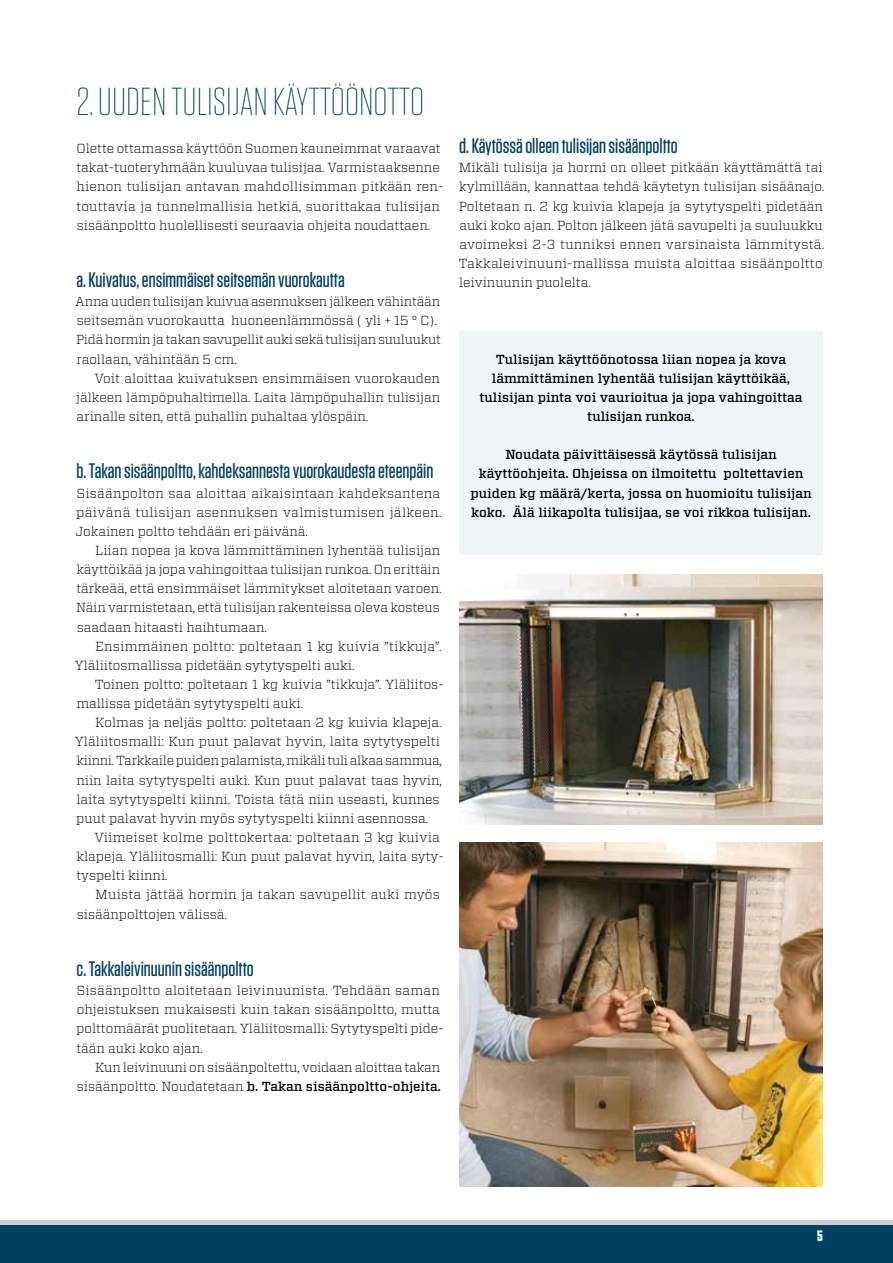
<style>
.page{position:relative;width:893px;height:1263px;background:#fff}
.page>*{position:absolute;margin:0;border:0;box-sizing:border-box;transform-origin:0 0}
.t1{font:200 39px "Tungsten";color:#004161}
.t2{font:500 21px "Tungsten";color:#004161}
.t3{font:700 15px "Tungsten";color:#fff}
.t4{font:300 13.2px/19.2px "Vitesse";color:#000}
.t5{font:500 13.2px/19.2px "Vitesse";color:#000;text-align:center}
.s1{font-weight:500}
</style>
<div class="page">
<div style="left:0;top:1225px;width:893px;height:38px;background:#004161"></div>
<div style="left:0;top:1220px;width:893px;height:5px;background:#d0d0d0"></div>
<img style="left:459px;top:842px;width:364px;height:344px">
<img style="left:459px;top:574px;width:364px;height:251px">
<div style="left:459px;top:331px;width:364px;height:224px;background:#edf5f5"></div>
<h1 class="t1" style="left:77px;top:82px;width:349px">2. UUDEN TULISIJAN KÄYTTÖÖNOTTO</h1>
<p class="t4" style="left:76px;top:138px;width:369px">Olette ottamassa käyttöön Suomen kauneimmat varaavat takat-tuoteryhmään kuuluvaa tulisijaa. Varmistaaksenne hienon tulisijan antavan mahdollisimman pitkään ren&shy;touttavia ja tunnelmallisia hetkiä, suorittakaa tulisijan sisäänpoltto huolellisesti seuraavia ohjeita noudattaen.</p>
<h2 class="t2" style="left:77px;top:269px;width:270px">a. Kuivatus, ensimmäiset seitsemän vuorokautta</h2>
<p class="t4" style="left:75px;top:292px;width:367px">Anna uuden tulisijan kuivua asennuksen jälkeen vähintään seitsemän vuorokautta huoneenlämmössä ( yli + 15 ° C).<br>Pidä hormin ja takan savupellit auki sekä tulisijan suuluukut raollaan, vähintään 5 cm.</p>
<p class="t4" style="left:76px;top:368px;width:365px;text-align:justify;text-indent:18px">Voit aloittaa kuivatuksen ensimmäisen vuorokauden jälkeen lämpöpuhaltimella. Laita lämpöpuhallin tulisijan arinalle siten, että puhallin puhaltaa ylöspäin.</p>
<h2 class="t2" style="left:77px;top:460px;width:358px">b. Takan sisäänpoltto, kahdeksannesta vuorokaudesta eteenpäin</h2>
<p class="t4" style="left:75px;top:483px;width:368px;text-align:justify">Sisäänpolton saa aloittaa aikaisintaan kahdeksantena päivänä tulisijan asennuksen valmistumisen jälkeen.<br>Jokainen poltto tehdään eri päivänä.</p>
<p class="t4" style="left:76px;top:540px;width:367px;text-indent:19px">Liian nopea ja kova lämmittäminen lyhentää tulisijan käyttöikää ja jopa vahingoittaa tulisijan runkoa. On erittäin tärkeää, että ensimmäiset lämmitykset aloitetaan varoen.<br>Näin varmistetaan, että tulisijan rakenteissa oleva kosteus saadaan hitaasti haihtumaan.</p>
<p class="t4" style="left:75px;top:636px;width:368px;text-indent:20px">Ensimmäinen poltto: poltetaan 1 kg kuivia ”tikkuja”.<br>Yläliitosmallissa pidetään sytytyspelti auki.</p>
<p class="t4" style="left:76px;top:674px;width:369px;text-indent:18px">Toinen poltto: poltetaan 1 kg kuivia ”tikkuja”. Yläliitos&shy;mallissa pidetään sytytyspelti auki.</p>
<p class="t4" style="left:75px;top:712px;width:369px;text-indent:20px">Kolmas ja neljäs poltto: poltetaan 2 kg kuivia klapeja.<br>Yläliitosmalli: Kun puut palavat hyvin, laita sytytyspelti kiinni. Tarkkaile puiden palamista, mikäli tuli alkaa sammua, niin laita sytytyspelti auki. Kun puut palavat taas hyvin, laita sytytyspelti kiinni. Toista tätä niin useasti, kunnes puut palavat hyvin myös sytytyspelti kiinni asennossa.</p>
<p class="t4" style="left:76px;top:827px;width:369px;text-indent:18px">Viimeiset kolme polttokertaa: poltetaan 3 kg kuivia klapeja. Yläliitosmalli: Kun puut palavat hyvin, laita syty&shy;tyspelti kiinni.</p>
<p class="t4" style="left:77px;top:885px;width:365px;text-indent:18px">Muista jättää hormin ja takan savupellit auki myös sisäänpolttojen välissä.</p>
<h2 class="t2" style="left:77px;top:958px;width:179px">c. Takkaleivinuunin sisäänpoltto</h2>
<p class="t4" style="left:76px;top:980px;width:369px">Sisäänpoltto aloitetaan leivinuunista. Tehdään saman ohjeistuksen mukaisesti kuin takan sisäänpoltto, mutta polttomäärät puolitetaan. Yläliitosmalli: Sytytyspelti pide&shy;tään auki koko ajan.</p>
<p class="t4" style="left:77px;top:1057px;width:366px;text-align:right">Kun leivinuuni on sisäänpoltettu, voidaan aloittaa takan sisäänpoltto. Noudatetaan <span class="s1">b. Takan sisäänpoltto-ohjeita.</span></p>
<h2 class="t2" style="left:459px;top:135px;width:220px">d. Käytössä olleen tulisijan sisäänpoltto</h2>
<p class="t4" style="left:458px;top:158px;width:367px">Mikäli tulisija ja hormi on olleet pitkään käyttämättä tai kylmillään, kannattaa tehdä käytetyn tulisijan sisäänajo.<br>Poltetaan n. 2 kg kuivia klapeja ja sytytyspelti pidetään auki koko ajan. Polton jälkeen jätä savupelti ja suuluukku avoimeksi 2-3 tunniksi ennen varsinaista lämmitystä.<br>Takkaleivinuuni-mallissa muista aloittaa sisäänpoltto leivinuunin puolelta.</p>
<p class="t5" style="left:479px;top:349px;width:325px">Tulisijan käyttöönotossa liian nopea ja kova lämmittäminen lyhentää tulisijan käyttöikää, tulisijan pinta voi vaurioitua ja jopa vahingoittaa tulisijan runkoa.</p>
<p class="t5" style="left:470px;top:445px;width:343px">Noudata päivittäisessä käytössä tulisijan käyttöohjeita. Ohjeissa on ilmoitettu poltettavien puiden kg määrä/kerta, jossa on huomioitu tulisijan koko. Älä liikapolta tulisijaa, se voi rikkoa tulisijan.</p>
<p class="t3" style="left:817px;top:1228px;width:7px">5</p>
</div>
